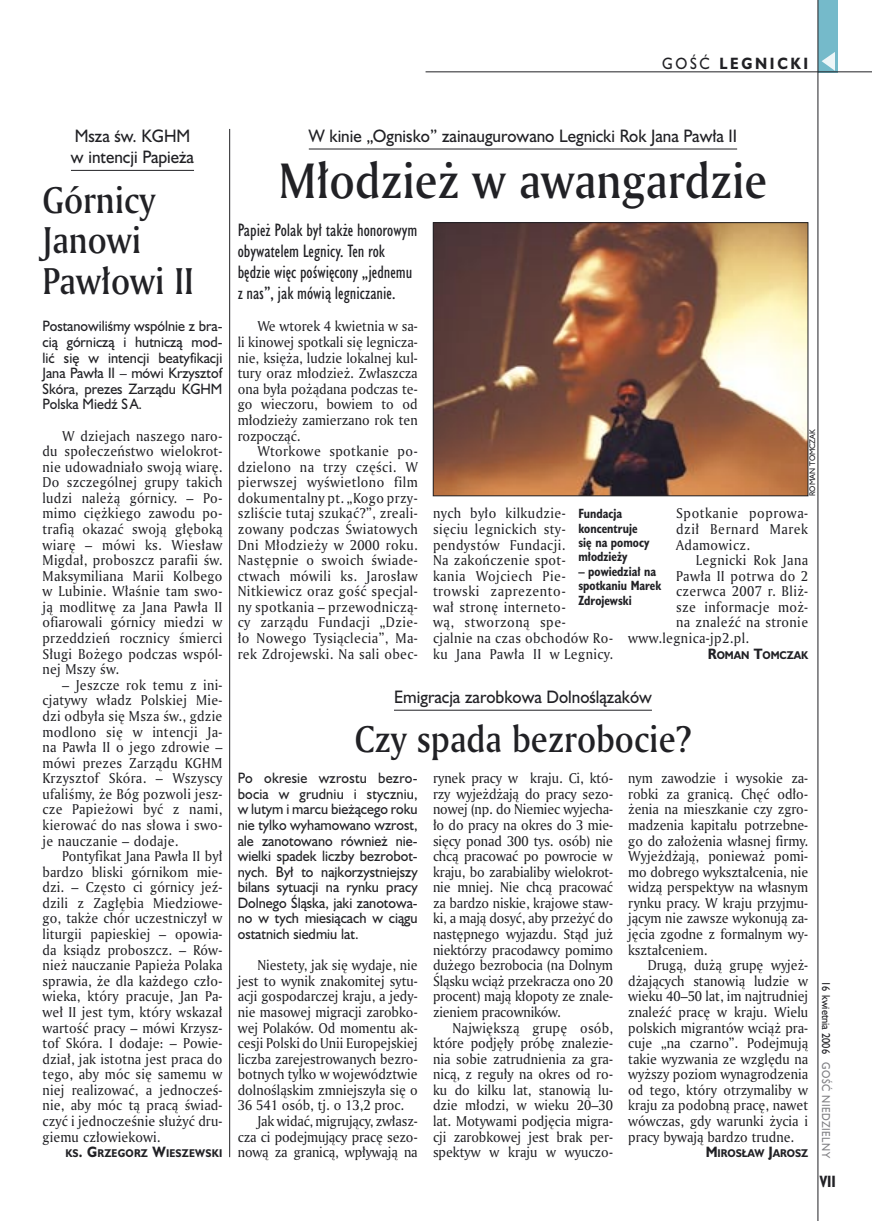
<style>
.page{position:relative;width:872px;height:1221px;background:#fff}
.page>*{position:absolute;margin:0;border:0;box-sizing:border-box;transform-origin:0 0}
._05a_tytyl_AmMd_32_pt{font:48px "Amerigo Md PL";color:#212125;scale:.9 1}
._05-9_tytyl_AmMd_24_pt{font:36px/40.5px "Amerigo Md PL";color:#212125;scale:.9 1}
._04-3_nadtytul_lokal{font:16.5px/21px "Humanst 521 PL";color:#212125;scale:.94 1}
._06-4_lead_lokal_HuCn_11_pt{font:16.5px/21px "Humanst 521 Cn PL";color:#212125}
._15b_temat_prawo{font:700 15px "Humanst 521 PL";letter-spacing:.2em;color:#212125;scale:.9 1}
._17_pagina_prawa{font:700 15px "Humanst 521 Cn PL";color:#212125;scale:.94 1}
._01_body_tekst{font:13.8px/15.6px "Amerigo PL";letter-spacing:.02em;color:#212125;text-align:justify;scale:.94 1}
._06-5_lead_lokal_maly_Hu_9_pt{font:13.8px/15.6px "Humanst 521 PL";color:#212125;text-align:justify;scale:.94 1}
._09_podpis_zdjecia_HuCnB{font:700 12.3px/14.4px "Humanst 521 Cn PL";color:#212125;scale:.94 1}
._19a_data_prawa_GOSC{font:10.5px "Humanst 521 PL";letter-spacing:.05em;color:#7f7f83;scale:.9 1}
._19_data_prawa{font:10.5px "Humanst 521 PL";color:#212125;scale:.9 1}
._12a_autor_na_koncu_HuBd{font:700 10.35px "Humanst 521 PL";color:#212125;scale:.9 1}
._12a_autor_na_koncu_HuBd-2{font:700 10.35px "Humanst 521 PL";letter-spacing:.025em;color:#212125;scale:.9 1}
._09a_autor_zdjecia_Hu_5_pt{font:7.5px "Humanst 521 PL";color:#212125;scale:.94 1}
.s1{font-weight:400}
.s2{font-size:13.8px}
</style>
<div class="page">
<div style="left:818px;top:0;width:19px;height:72px;background:#75baca"></div>
<hr style="left:817px;top:0;width:1px;height:1220px;background:#212125">
<svg style="left:821px;top:52px;width:14px;height:19px"></svg>
<hr style="left:425px;top:72px;width:447px;height:1px;background:#212125">
<hr style="left:394px;top:709px;width:258px;height:1px;background:#212125">
<hr style="left:71px;top:170px;width:123px;height:1px;background:#212125">
<hr style="left:309px;top:149px;width:428px;height:1px;background:#212125">
<img style="left:435px;top:224px;width:371px;height:270px">
<div style="left:433px;top:222px;width:375px;height:274px;border:1px solid #212125"></div>
<hr style="left:229px;top:129px;width:1px;height:1027px;background:#212125">
<p class="_15b_temat_prawo" style="left:662px;top:53px;width:164px"><span class="s1">GOŚĆ</span> LEGNICKI</p>
<p class="_04-3_nadtytul_lokal" style="left:71px;top:125px;width:132px">Msza św. KGHM w intencji Papieża</p>
<p class="_05-9_tytyl_AmMd_24_pt" style="left:43px;top:178px;width:170px">Górnicy<br>Janowi<br>Pawłowi II</p>
<p class="_06-5_lead_lokal_maly_Hu_9_pt" style="left:43px;top:318px;width:193px">Postanowiliśmy wspólnie z bra&shy;cią górniczą i hutniczą mod&shy;lić się w intencji beatyfikacji Jana Pawła II – mówi Krzysztof Skóra, prezes Zarządu KGHM Polska Miedź SA.</p>
<p class="_01_body_tekst" style="left:43px;top:427px;width:193px;text-indent:20px">W dziejach naszego naro&shy;du społeczeństwo wielokrot&shy;nie udowadniało swoją wiarę.<br>Do szczególnej grupy takich ludzi należą górnicy. – Po&shy;mimo ciężkiego zawodu po&shy;trafią okazać swoją głęboką wiarę – mówi ks. Wiesław Migdał, proboszcz parafii św.<br>Maksymiliana Marii Kolbego w Lubinie. Właśnie tam swo&shy;ją modlitwę za Jana Pawła II ofiarowali górnicy miedzi w przeddzień rocznicy śmierci Sługi Bożego podczas wspól&shy;nej Mszy św.</p>
<p class="_01_body_tekst" style="left:43px;top:676px;width:193px;text-indent:20px">– Jeszcze rok temu z ini&shy;cjatywy władz Polskiej Mie&shy;dzi odbyła się Msza św., gdzie modlono się w intencji Ja&shy;na Pawła II o jego zdrowie – mówi prezes Zarządu KGHM Krzysztof Skóra. – Wszyscy ufaliśmy, że Bóg pozwoli jesz&shy;cze Papieżowi być z nami, kierować do nas słowa i swo&shy;je nauczanie – dodaje.</p>
<p class="_01_body_tekst" style="left:43px;top:848px;width:193px;text-indent:20px">Pontyfikat Jana Pawła II był bardzo bliski górnikom mie&shy;dzi. – Często ci górnicy jeź&shy;dzili z Zagłębia Miedziowe&shy;go, także chór uczestniczył w liturgii papieskiej – opowia&shy;da ksiądz proboszcz. – Rów&shy;nież nauczanie Papieża Polaka sprawia, że dla każdego czło&shy;wieka, który pracuje, Jan Pa&shy;weł II jest tym, który wskazał wartość pracy – mówi Krzysz&shy;tof Skóra. I dodaje: – Powie&shy;dział, jak istotna jest praca do tego, aby móc się samemu w niej realizować, a jednocześ&shy;nie, aby móc tą pracą świad&shy;czyć i jednocześnie służyć dru&shy;giemu człowiekowi.</p>
<p class="_12a_autor_na_koncu_HuBd-2" style="left:65px;top:1146px;width:176px">KS<span class="s2">. G</span>RZEGORZ <span class="s2">W</span>IESZEWSKI</p>
<p class="_04-3_nadtytul_lokal" style="left:309px;top:125px;width:457px">W kinie „Ognisko” zainaugurowano Legnicki Rok Jana Pawła II</p>
<p class="_05a_tytyl_AmMd_32_pt" style="left:279px;top:148px;width:544px">Młodzież w awangardzie</p>
<p class="_06-4_lead_lokal_HuCn_11_pt" style="left:238px;top:219px;width:181px">Papież Polak był także honorowym obywatelem Legnicy. Ten rok będzie więc poświęcony „jednemu z nas”, jak mówią legniczanie.</p>
<p class="_01_body_tekst" style="left:238px;top:318px;width:193px;text-indent:20px">We wtorek 4 kwietnia w sa&shy;li kinowej spotkali się legnicza&shy;nie, księża, ludzie lokalnej kul&shy;tury oraz młodzież. Zwłaszcza ona była pożądana podczas te&shy;go wieczoru, bowiem to od młodzieży zamierzano rok ten rozpocząć.</p>
<p class="_01_body_tekst" style="left:238px;top:443px;width:193px;text-indent:20px">Wtorkowe spotkanie po&shy;dzielono na trzy części. W pierwszej wyświetlono film dokumentalny pt. „Kogo przy&shy;szliście tutaj szukać?”, zreali&shy;zowany podczas Światowych Dni Młodzieży w 2000 roku.<br>Następnie o swoich świade&shy;ctwach mówili ks. Jarosław Nitkiewicz oraz gość specjal&shy;ny spotkania – przewodniczą&shy;cy zarządu Fundacji „Dzie&shy;ło Nowego Tysiąclecia”, Ma&shy;rek Zdrojewski. Na sali obec-</p>
<p class="_09a_autor_zdjecia_Hu_5_pt" style="left:807px;top:496px;width:73px;rotate:-90deg">ROMAN TOMCZAK</p>
<p class="_01_body_tekst" style="left:433px;top:505px;width:193px;text-align:left">nych było kilkudzie-<br>sięciu legnickich sty&shy;pendystów Fundacji.<br>Na zakończenie spot-<br>kania Wojciech Pie&shy;trowski zaprezento-<br>wał stronę interneto-<br>wą, stworzoną spe-<br>cjalnie na czas obchodów Ro&shy;ku Jana Pawła II w Legnicy.</p>
<p class="_01_body_tekst" style="left:676px;top:505px;width:142px">Spotkanie poprowa&shy;dził Bernard Marek Adamowicz.</p>
<p class="_09_podpis_zdjecia_HuCnB" style="left:578px;top:506px;width:77px">Fundacja koncentruje się na pomocy młodzieży</p>
<p class="_09_podpis_zdjecia_HuCnB" style="left:578px;top:563px;width:90px">– powiedział na spotkaniu Marek<br>Zdrojewski</p>
<p class="_01_body_tekst" style="left:696px;top:552px;width:121px">Legnicki Rok Jana</p>
<p class="_01_body_tekst" style="left:676px;top:567px;width:142px">Pawła II potrwa do 2</p>
<p class="_01_body_tekst" style="left:676px;top:583px;width:142px">czerwca 2007 r. Bliż-</p>
<p class="_01_body_tekst" style="left:676px;top:598px;width:142px">sze informacje moż-</p>
<p class="_01_body_tekst" style="left:676px;top:614px;width:142px">na znaleźć na stronie</p>
<p class="_01_body_tekst" style="left:628px;top:630px;width:130px">www.legnica-jp2.pl.</p>
<p class="_12a_autor_na_koncu_HuBd" style="left:708px;top:647px;width:113px"><span class="s2">R</span>OMAN <span class="s2">T</span>OMCZAK</p>
<p class="_04-3_nadtytul_lokal" style="left:394px;top:686px;width:276px">Emigracja zarobkowa Dolnoślązaków</p>
<p class="_05-9_tytyl_AmMd_24_pt" style="left:355px;top:718px;width:375px">Czy spada bezrobocie?</p>
<p class="_06-5_lead_lokal_maly_Hu_9_pt" style="left:238px;top:770px;width:193px">Po okresie wzrostu bezro&shy;bocia w grudniu i styczniu, w lutym i marcu bieżącego roku nie tylko wyhamowano wzrost, ale zanotowano również nie&shy;wielki spadek liczby bezrobot&shy;nych. Był to najkorzystniejszy bilans sytuacji na rynku pracy Dolnego Śląska, jaki zanotowa&shy;no w tych miesiącach w ciągu ostatnich siedmiu lat.</p>
<p class="_01_body_tekst" style="left:238px;top:957px;width:193px;text-indent:20px">Niestety, jak się wydaje, nie jest to wynik znakomitej sytu&shy;acji gospodarczej kraju, a jedy&shy;nie masowej migracji zarobko&shy;wej Polaków. Od momentu ak&shy;cesji Polski do Unii Europejskiej liczba zarejestrowanych bezro&shy;botnych tylko w województwie dolnośląskim zmniejszyła się o 36 541 osób, tj. o 13,2 proc.</p>
<p class="_01_body_tekst" style="left:238px;top:1112px;width:193px;text-indent:20px">Jak widać, migrujący, zwłasz&shy;cza ci podejmujący pracę sezo&shy;nową za granicą, wpływają na</p>
<p class="_01_body_tekst" style="left:433px;top:770px;width:193px">rynek pracy w kraju. Ci, któ&shy;rzy wyjeżdżają do pracy sezo&shy;nowej (np. do Niemiec wyjecha&shy;ło do pracy na okres do 3 mie&shy;sięcy ponad 300 tys. osób) nie chcą pracować po powrocie w kraju, bo zarabialiby wielokrot&shy;nie mniej. Nie chcą pracować za bardzo niskie, krajowe staw&shy;ki, a mają dosyć, aby przeżyć do następnego wyjazdu. Stąd już niektórzy pracodawcy pomimo dużego bezrobocia (na Dolnym Śląsku wciąż przekracza ono 20 procent) mają kłopoty ze znale&shy;zieniem pracowników.</p>
<p class="_01_body_tekst" style="left:433px;top:1019px;width:193px;text-indent:20px">Największą grupę osób, które podjęły próbę znalezie&shy;nia sobie zatrudnienia za gra&shy;nicą, z reguły na okres od ro&shy;ku do kilku lat, stanowią lu&shy;dzie młodzi, w wieku 20–30 lat. Motywami podjęcia migra&shy;cji zarobkowej jest brak per&shy;spektyw w kraju w wyuczo-</p>
<p class="_01_body_tekst" style="left:628px;top:770px;width:193px">nym zawodzie i wysokie za&shy;robki za granicą. Chęć odło&shy;żenia na mieszkanie czy zgro&shy;madzenia kapitału potrzebne&shy;go do założenia własnej firmy.<br>Wyjeżdżają, ponieważ pomi&shy;mo dobrego wykształcenia, nie widzą perspektyw na własnym rynku pracy. W kraju przyjmu&shy;jącym nie zawsze wykonują za&shy;jęcia zgodne z formalnym wy&shy;kształceniem.</p>
<p class="_01_body_tekst" style="left:628px;top:957px;width:193px;text-indent:20px">Drugą, dużą grupę wyjeż&shy;dżających stanowią ludzie w wieku 40–50 lat, im najtrudniej znaleźć pracę w kraju. Wielu polskich migrantów wciąż pra&shy;cuje „na czarno”. Podejmują takie wyzwania ze względu na wyższy poziom wynagrodzenia od tego, który otrzymaliby w kraju za podobną pracę, nawet wówczas, gdy warunki życia i pracy bywają bardzo trudne.</p>
<p class="_12a_autor_na_koncu_HuBd" style="left:705px;top:1146px;width:115px"><span class="s2">M</span>IROSŁAW <span class="s2">J</span>AROSZ</p>
<p class="_19_data_prawa" style="left:833px;top:981px;width:82px;rotate:90deg">16 kwietnia 2006</p>
<p class="_19a_data_prawa_GOSC" style="left:833px;top:1062px;width:108px;rotate:90deg">GOŚĆ NIEDZIELNY</p>
<p class="_17_pagina_prawa" style="left:819px;top:1171px;width:19px">VII</p>
</div>
